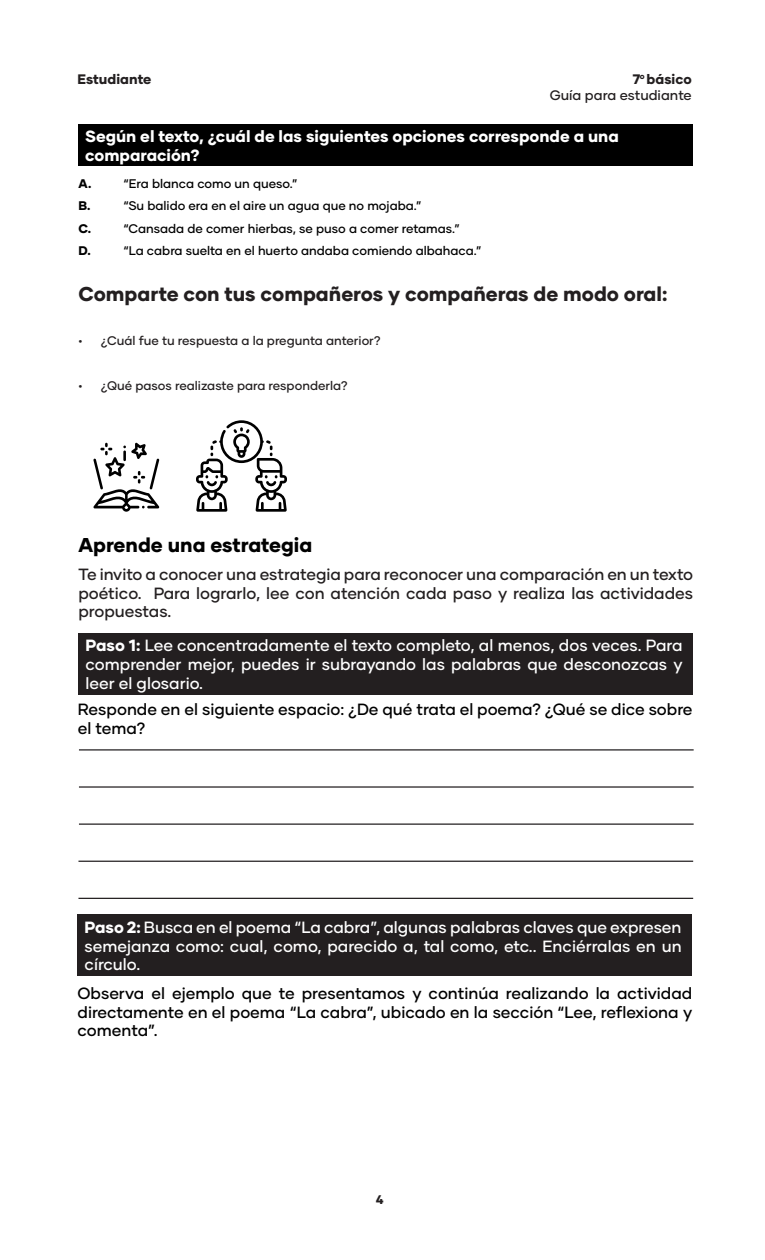
<style>
.page{position:relative;width:765px;height:1260px;background:#fff}
.page>*{position:absolute;margin:0;border:0;box-sizing:border-box;transform-origin:0 0}
.t1{font:800 20px "Gilmer";color:#231f20}
.txt{font:800 20px "Gilmer";color:#000}
.txt-2{font:500 16.25px/18.8px "Gilmer";color:#fff;text-align:justify}
.txt-3{font:500 16.25px/18.8px "Gilmer";color:#000}
.txt-4{font:500 16.25px/18.8px "Gilmer";color:#231f20;text-align:justify}
.txt-5{font:800 16.25px/18.8px "Gilmer";color:#fff}
.t2{font:500 13.75px/16.2px "Gilmer";color:#231f20;text-align:right}
.t3{font:800 13.75px "Gilmer";color:#231f20}
.txt-6{font:500 12.5px "Gilmer";color:#000}
.t4{font:500 12.5px "Gilmer";color:#231f20}
.txt-7{font:800 12.5px "Gilmer";color:#000}
.t5{font:800 12.5px "Gilmer";color:#231f20}
.s1{font-weight:800}
</style>
<div class="page">
<div style="left:78px;top:124px;width:615px;height:42px;background:#000"></div>
<div style="left:78px;top:633px;width:615px;height:62px;background:#231f20"></div>
<div style="left:78px;top:914px;width:614px;height:62px;background:#231f20"></div>
<hr style="left:79px;top:749px;width:615px;height:2px;background:#231f20">
<hr style="left:79px;top:786px;width:615px;height:2px;background:#231f20">
<hr style="left:78px;top:861px;width:615px;height:1px;background:#231f20">
<hr style="left:79px;top:824px;width:615px;height:1px;background:#231f20">
<hr style="left:78px;top:898px;width:615px;height:1px;background:#231f20">
<svg style="left:196px;top:420px;width:91px;height:92px"></svg>
<svg style="left:93px;top:443px;width:66px;height:69px"></svg>
<p class="t3" style="left:78px;top:70px;width:75px">Estudiante</p>
<p class="t2" style="left:550px;top:71px;width:143px"><span class="s1">7</span><sup>o</sup> <span class="s1">básico<br></span>Guía para estudiante</p>
<p class="txt-5" style="left:85px;top:127px;width:535px">Según el texto, ¿cuál de las siguientes opciones corresponde a una comparación?</p>
<p class="txt-7" style="left:78px;top:176px;width:14px">A.</p>
<p class="txt-6" style="left:123px;top:176px;width:175px">“Era blanca como un queso.”</p>
<p class="txt-7" style="left:78px;top:198px;width:13px">B.</p>
<p class="txt-6" style="left:123px;top:198px;width:299px">“Su balido era en el aire un agua que no mojaba.”</p>
<p class="txt-7" style="left:78px;top:220px;width:14px">C.</p>
<p class="txt-6" style="left:123px;top:220px;width:338px">“Cansada de comer hierbas, se puso a comer retamas.”</p>
<p class="txt-7" style="left:78px;top:243px;width:14px">D.</p>
<p class="txt-6" style="left:123px;top:243px;width:360px">“La cabra suelta en el huerto andaba comiendo albahaca.”</p>
<p class="t1" style="left:78px;top:281px;width:590px">Comparte con tus compañeros y compañeras de modo oral:</p>
<p class="t4" style="left:78px;top:333px;width:304px">• ¿Cuál fue tu respuesta a la pregunta anterior?</p>
<p class="t4" style="left:78px;top:378px;width:271px">• ¿Qué pasos realizaste para responderla?</p>
<p class="txt" style="left:78px;top:532px;width:235px">Aprende una estrategia</p>
<p class="txt-4" style="left:78px;top:565px;width:616px">Te invito a conocer una estrategia para reconocer una comparación en un texto poético. Para lograrlo, lee con atención cada paso y realiza las actividades propuestas.</p>
<p class="txt-2" style="left:86px;top:636px;width:599px"><span class="s1">Paso 1:</span> Lee concentradamente el texto completo, al menos, dos veces. Para comprender mejor, puedes ir subrayando las palabras que desconozcas y leer el glosario.</p>
<p class="txt-3" style="left:78px;top:700px;width:616px">Responde en el siguiente espacio: ¿De qué trata el poema? ¿Qué se dice sobre el tema?</p>
<p class="txt-2" style="left:85px;top:918px;width:599px"><span class="s1">Paso 2:</span> Busca en el poema “La cabra”, algunas palabras claves que expresen semejanza como: cual, como, parecido a, tal como, etc.. Enciérralas en un círculo.</p>
<p class="txt-3" style="left:78px;top:984px;width:616px;text-align:justify">Observa el ejemplo que te presentamos y continúa realizando la actividad directamente en el poema “La cabra”, ubicado en la sección “Lee, reflexiona y comenta”.</p>
<p class="t5" style="left:376px;top:1192px;width:9px">4</p>
</div>
